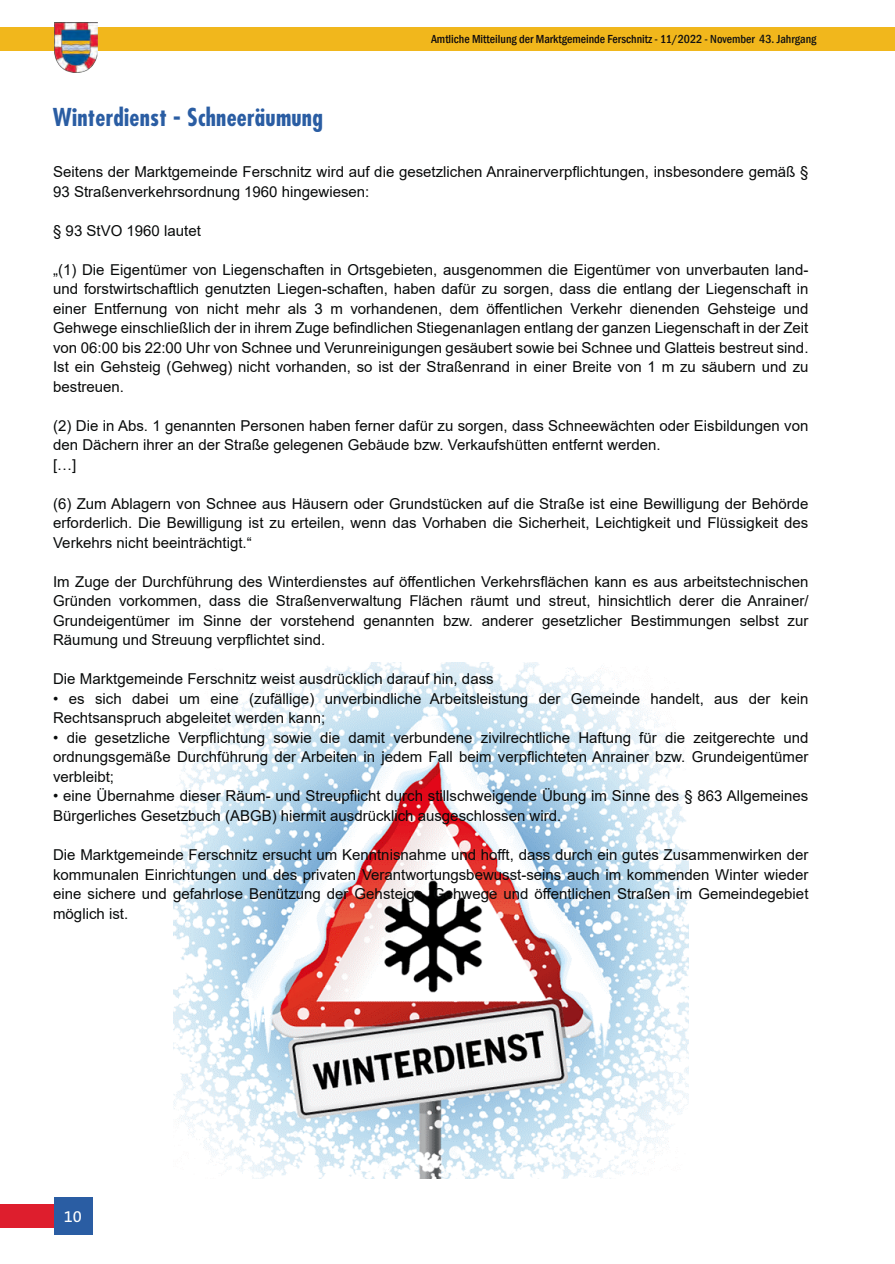
<style>
.page{position:relative;width:895px;height:1264px;background:#fff}
.page>*{position:absolute;margin:0;border:0;box-sizing:border-box;transform-origin:0 0}
.t1{font:700 condensed 24px "Futura";letter-spacing:.01em;color:#2a5da3}
.t2{font:16.5px "The Sans B5 Plain";color:#fff}
.t3{font:15px/19.5px "Arial";color:#080a0a;text-align:justify}
.t4{font:500 condensed 12px "Franklin Gothic";color:#0e0b0e}
.s1{color:#111212}
</style>
<div class="page">
<img style="left:173px;top:663px;width:515px;height:515px">
<div style="left:0;top:27px;width:894px;height:24px;background:#f1b71c"></div>
<div style="left:0;top:1204px;width:69px;height:23px;background:#de1e2d"></div>
<div style="left:54px;top:1197px;width:38px;height:37px;background:#2a5da3"></div>
<img style="left:54px;top:22px;width:43px;height:50px">
<p class="t4" style="left:431px;top:34px;width:387px">Amtliche Mitteilung der Marktgemeinde Ferschnitz - 11/<span class="s1">2022 - November 43. Jahrgang</span></p>
<h1 class="t1" style="left:53px;top:102px;width:271px">Winterdienst - Schneeräumung</h1>
<p class="t3" style="left:53px;top:163px;width:756px">Seitens der Marktgemeinde Ferschnitz wird auf die gesetzlichen Anrainerverpflichtungen, insbesondere gemäß §<br>93 Straßenverkehrsordnung 1960 hingewiesen:</p>
<p class="t3" style="left:53px;top:222px;width:149px">§ 93 StVO 1960 lautet</p>
<p class="t3" style="left:53px;top:261px;width:756px">„(1) Die Eigentümer von Liegenschaften in Ortsgebieten, ausgenommen die Eigentümer von unverbauten land&shy;und forstwirtschaftlich genutzten Liegen-schaften, haben dafür zu sorgen, dass die entlang der Liegenschaft in einer Entfernung von nicht mehr als 3 m vorhandenen, dem öffentlichen Verkehr dienenden Gehsteige und Gehwege einschließlich der in ihrem Zuge befindlichen Stiegenanlagen entlang der ganzen Liegenschaft in der Zeit von 06:00 bis 22:00 Uhr von Schnee und Verunreinigungen gesäubert sowie bei Schnee und Glatteis bestreut sind.<br>Ist ein Gehsteig (Gehweg) nicht vorhanden, so ist der Straßenrand in einer Breite von 1 m zu säubern und zu bestreuen.</p>
<p class="t3" style="left:53px;top:417px;width:756px;text-align:left">(2) Die in Abs. 1 genannten Personen haben ferner dafür zu sorgen, dass Schneewächten oder Eisbildungen von den Dächern ihrer an der Straße gelegenen Gebäude bzw. Verkaufshütten entfernt werden.<br>[…]</p>
<p class="t3" style="left:53px;top:495px;width:756px">(6) Zum Ablagern von Schnee aus Häusern oder Grundstücken auf die Straße ist eine Bewilligung der Behörde erforderlich. Die Bewilligung ist zu erteilen, wenn das Vorhaben die Sicherheit, Leichtigkeit und Flüssigkeit des Verkehrs nicht beeinträchtigt.“</p>
<p class="t3" style="left:53px;top:573px;width:756px">Im Zuge der Durchführung des Winterdienstes auf öffentlichen Verkehrsflächen kann es aus arbeitstechnischen Gründen vorkommen, dass die Straßenverwaltung Flächen räumt und streut, hinsichtlich derer die Anrainer/ Grundeigentümer im Sinne der vorstehend genannten bzw. anderer gesetzlicher Bestimmungen selbst zur Räumung und Streuung verpflichtet sind.</p>
<p class="t3" style="left:53px;top:670px;width:442px">Die Marktgemeinde Ferschnitz weist ausdrücklich darauf hin, dass</p>
<p class="t3" style="left:53px;top:690px;width:756px">• es sich dabei um eine (zufällige) unverbindliche Arbeitsleistung der Gemeinde handelt, aus der kein<br>Rechtsanspruch abgeleitet werden kann;</p>
<p class="t3" style="left:53px;top:729px;width:756px">• die gesetzliche Verpflichtung sowie die damit verbundene zivilrechtliche Haftung für die zeitgerechte und ordnungsgemäße Durchführung der Arbeiten in jedem Fall beim verpflichteten Anrainer bzw. Grundeigentümer verbleibt;</p>
<p class="t3" style="left:53px;top:787px;width:756px">• eine Übernahme dieser Räum- und Streupflicht durch stillschweigende Übung im Sinne des § 863 Allgemeines<br>Bürgerliches Gesetzbuch (ABGB) hiermit ausdrücklich ausgeschlossen wird.</p>
<p class="t3" style="left:53px;top:846px;width:756px">Die Marktgemeinde Ferschnitz ersucht um Kenntnisnahme und hofft, dass durch ein gutes Zusammenwirken der kommunalen Einrichtungen und des privaten Verantwortungsbewusst-seins auch im kommenden Winter wieder eine sichere und gefahrlose Benützung der Gehsteige, Gehwege und öffentlichen Straßen im Gemeindegebiet möglich ist.</p>
<p class="t2" style="left:64px;top:1207px;width:20px">10</p>
</div>
